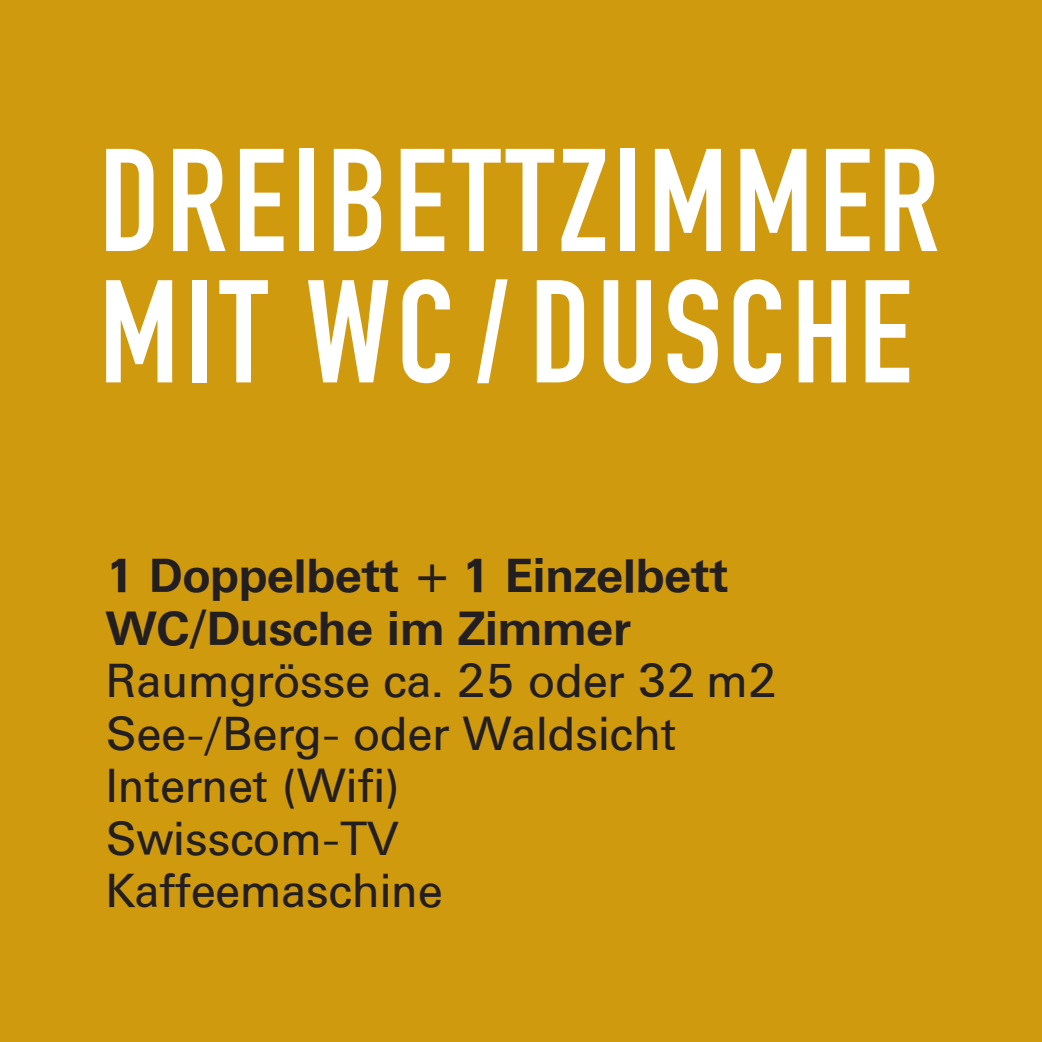
<style>
.page{position:relative;width:1042px;height:1042px;background:#d09a0f}
.page>*{position:absolute;margin:0;border:0;box-sizing:border-box;transform-origin:0 0}
.t1{font:700 143.5px/131.2px "DIN Condensed";letter-spacing:.04em;color:#fff}
.t2{font:47.25px/52.5px "UN11";letter-spacing:.01em;color:#231f20}
.t3{font:500 47.25px/52.5px "UN11";letter-spacing:.01em;color:#231f20}
.s1{font-weight:400}
</style>
<div class="page">
<h1 class="t1" style="left:99px;top:136px;width:841px">DREIBETTZIMMER<br>MIT wC /DUSCHE</h1>
<p class="t3" style="left:105px;top:549px;width:624px">1 Doppelbett <span class="s1">+</span> 1 Einzelbett<br>WC/Dusche im Zimmer</p>
<p class="t2" style="left:105px;top:654px;width:673px">Raumgrösse ca. 25 oder 32 m2<br>See-/Berg- oder Waldsicht<br>Internet (Wifi)<br>Swisscom-TV<br>Kaffeemaschine</p>
</div>
